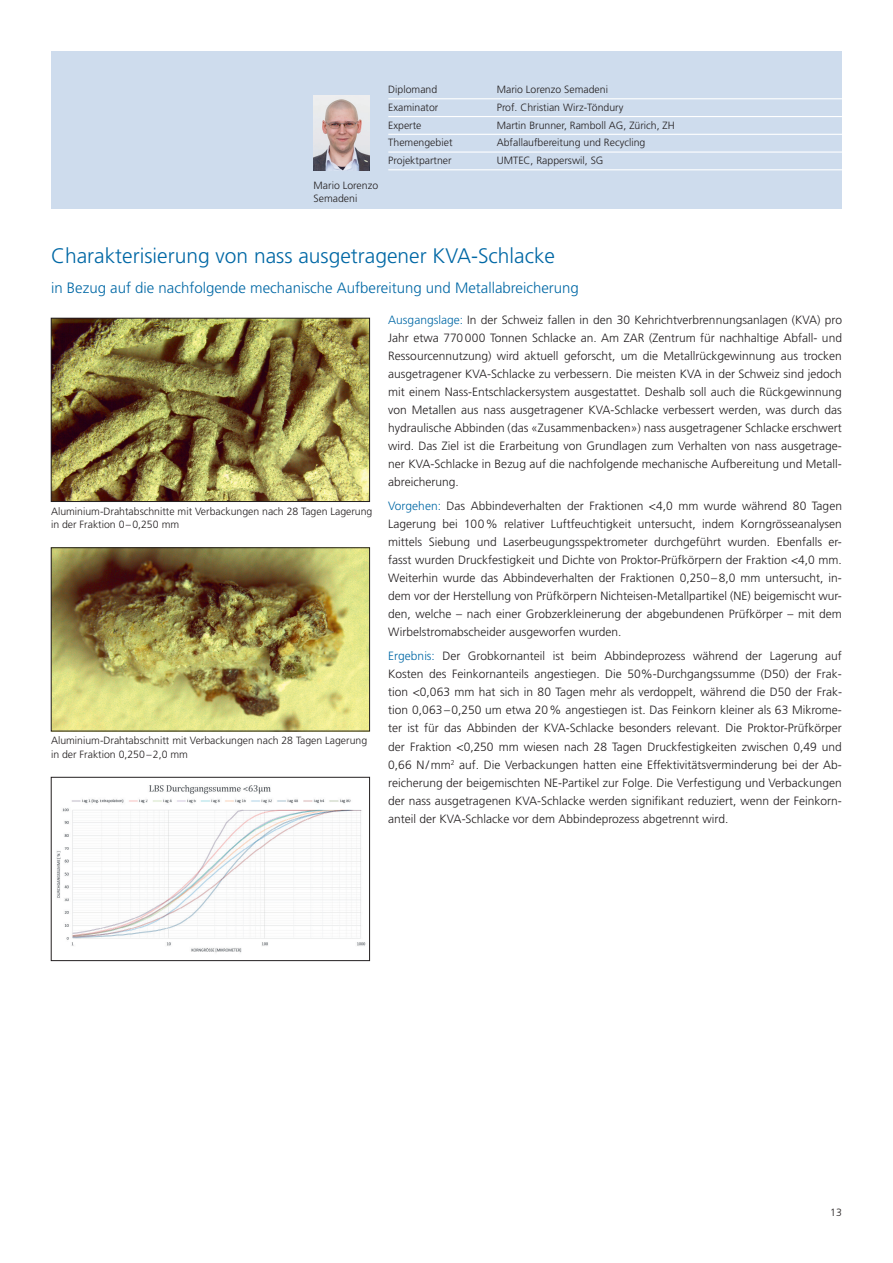
<style>
.page{position:relative;width:893px;height:1263px;background:#fff}
.page>*{position:absolute;margin:0;border:0;box-sizing:border-box;transform-origin:0 0}
.t1{font:300 21px "Frutiger LT Pro";color:#0068a5}
.t2{font:300 15px "Frutiger LT Pro";color:#0068a5}
.t3{font:300 12px/18px "Frutiger LT Pro";color:#231f20;text-align:justify}
.t4{font:300 10.5px/13.5px "Frutiger LT Pro";color:#231f20}
.s1{color:#0068a5}
</style>
<div class="page">
<div style="left:51px;top:51px;width:791px;height:157px;background:#cedced"></div>
<img style="left:53px;top:320px;width:315px;height:180px">
<div style="left:51px;top:318px;width:319px;height:184px;border:1px solid #231f20"></div>
<img style="left:53px;top:549px;width:315px;height:180px">
<div style="left:51px;top:547px;width:319px;height:184px;border:1px solid #231f20"></div>
<img style="left:56px;top:785px;width:310px;height:168px">
<div style="left:51px;top:777px;width:319px;height:184px;border:1px solid #231f20"></div>
<hr style="left:388px;top:98px;width:454px;height:1px;background:#fff">
<hr style="left:388px;top:116px;width:454px;height:1px;background:#fff">
<hr style="left:388px;top:134px;width:454px;height:1px;background:#fff">
<hr style="left:388px;top:151px;width:454px;height:2px;background:#fff">
<hr style="left:388px;top:169px;width:454px;height:1px;background:#fff">
<img style="left:314px;top:95px;width:56px;height:75px">
<p class="t4" style="left:314px;top:178px;width:66px">Mario Lorenzo<br>Semadeni</p>
<p class="t4" style="left:388px;top:83px;width:51px">Diplomand</p>
<p class="t4" style="left:497px;top:83px;width:113px">Mario Lorenzo Semadeni</p>
<p class="t4" style="left:388px;top:101px;width:52px">Examinator</p>
<p class="t4" style="left:497px;top:101px;width:128px">Prof. Christian Wirz-Töndury</p>
<p class="t4" style="left:388px;top:118px;width:35px">Experte</p>
<p class="t4" style="left:497px;top:118px;width:180px">Martin Brunner, Ramboll AG, Zürich, ZH</p>
<p class="t4" style="left:388px;top:136px;width:66px">Themengebiet</p>
<p class="t4" style="left:497px;top:136px;width:150px">Abfallaufbereitung und Recycling</p>
<p class="t4" style="left:388px;top:154px;width:65px">Projektpartner</p>
<p class="t4" style="left:497px;top:154px;width:108px">UMTEC, Rapperswil, SG</p>
<h1 class="t1" style="left:51px;top:243px;width:506px">Charakterisierung von nass ausgetragener KVA-Schlacke</h1>
<p class="t2" style="left:51px;top:279px;width:529px">in Bezug auf die nachfolgende mechanische Aufbereitung und Metallabreicherung</p>
<p class="t4" style="left:51px;top:504px;width:323px">Aluminium-Drahtabschnitte mit Verbackungen nach 28 Tagen Lagerung in der Fraktion 0–0,250 mm</p>
<p class="t4" style="left:51px;top:734px;width:318px">Aluminium-Drahtabschnitt mit Verbackungen nach 28 Tagen Lagerung in der Fraktion 0,250–2,0 mm</p>
<p class="t3" style="left:388px;top:311px;width:455px"><span class="s1">Ausgangslage:</span> In der Schweiz fallen in den 30 Kehrichtverbrennungsanlagen (KVA) pro Jahr etwa 770000 Tonnen Schlacke an. Am ZAR (Zentrum für nachhaltige Abfall- und Ressourcennutzung) wird aktuell geforscht, um die Metallrückgewinnung aus trocken ausgetragener KVA-Schlacke zu verbessern. Die meisten KVA in der Schweiz sind jedoch mit einem Nass-Entschlackersystem ausgestattet. Deshalb soll auch die Rückgewinnung von Metallen aus nass ausgetragener KVA-Schlacke verbessert werden, was durch das hydraulische Abbinden (das «Zusammenbacken») nass ausgetragener Schlacke erschwert wird. Das Ziel ist die Erarbeitung von Grundlagen zum Verhalten von nass ausgetrage&shy;ner KVA-Schlacke in Bezug auf die nachfolgende mechanische Aufbereitung und Metall&shy;abreicherung.</p>
<p class="t3" style="left:388px;top:497px;width:455px"><span class="s1">Vorgehen:</span> Das Abbindeverhalten der Fraktionen &lt;4,0 mm wurde während 80 Tagen Lagerung bei 100% relativer Luftfeuchtigkeit untersucht, indem Korngrösseanalysen mittels Siebung und Laserbeugungsspektrometer durchgeführt wurden. Ebenfalls er&shy;fasst wurden Druckfestigkeit und Dichte von Proktor-Prüfkörpern der Fraktion &lt;4,0 mm.<br>Weiterhin wurde das Abbindeverhalten der Fraktionen 0,250–8,0 mm untersucht, in&shy;dem vor der Herstellung von Prüfkörpern Nichteisen-Metallpartikel (NE) beigemischt wur&shy;den, welche – nach einer Grobzerkleinerung der abgebundenen Prüfkörper – mit dem Wirbelstromabscheider ausgeworfen wurden.</p>
<p class="t3" style="left:388px;top:647px;width:455px"><span class="s1">Ergebnis:</span> Der Grobkornanteil ist beim Abbindeprozess während der Lagerung auf Kosten des Feinkornanteils angestiegen. Die 50%-Durchgangssumme (D50) der Frak&shy;tion &lt;0,063 mm hat sich in 80 Tagen mehr als verdoppelt, während die D50 der Frak&shy;tion 0,063–0,250 um etwa 20% angestiegen ist. Das Feinkorn kleiner als 63 Mikrome&shy;ter ist für das Abbinden der KVA-Schlacke besonders relevant. Die Proktor-Prüfkörper der Fraktion &lt;0,250 mm wiesen nach 28 Tagen Druckfestigkeiten zwischen 0,49 und 0,66 N/mm<sup>2</sup> auf. Die Verbackungen hatten eine Effektivitätsverminderung bei der Ab&shy;reicherung der beigemischten NE-Partikel zur Folge. Die Verfestigung und Verbackungen der nass ausgetragenen KVA-Schlacke werden signifikant reduziert, wenn der Feinkorn&shy;anteil der KVA-Schlacke vor dem Abbindeprozess abgetrennt wird.</p>
<p class="t4" style="left:830px;top:1206px;width:13px">13</p>
</div>
